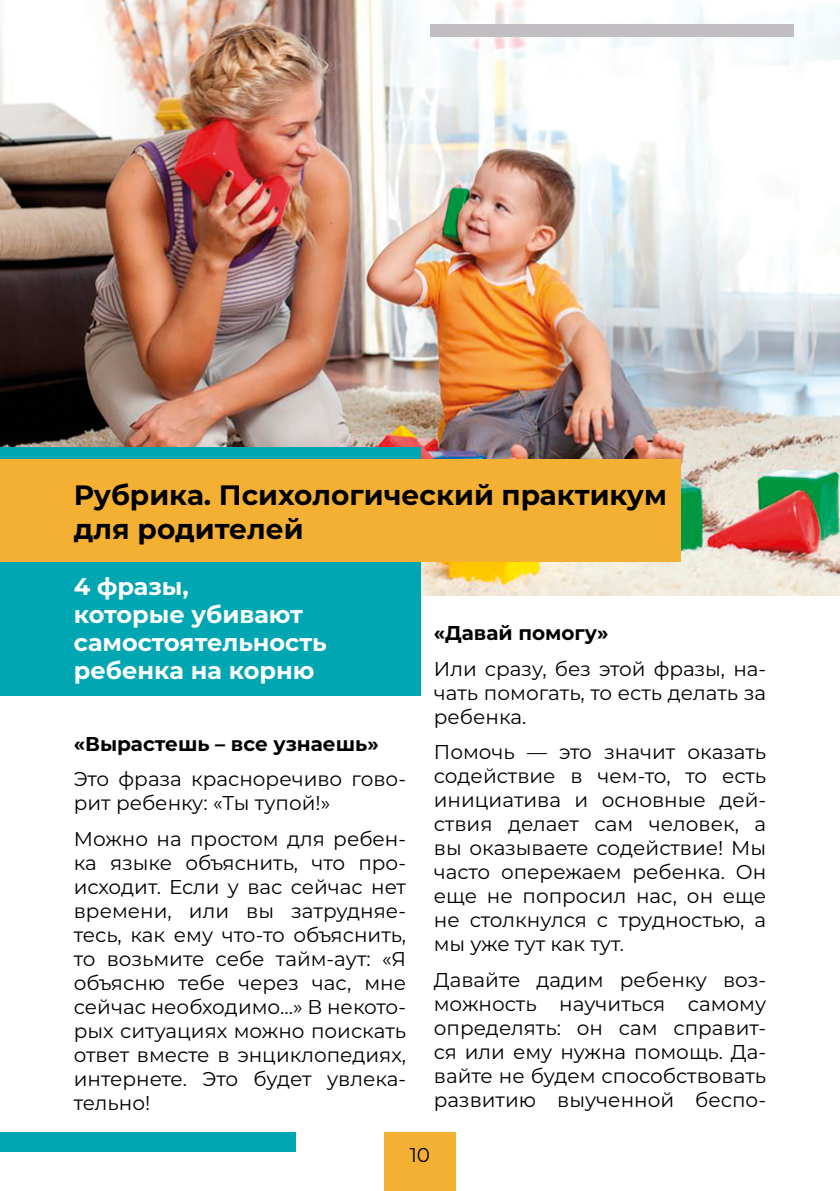
<style>
.page{position:relative;width:840px;height:1191px;background:#fff}
.page>*{position:absolute;margin:0;border:0;box-sizing:border-box;transform-origin:0 0}
.t1{font:700 28px/33.6px "Montserrat";color:#000}
.t2{font:700 24px/28px "Montserrat";color:#fff}
.t3{font:20px/24px "Montserrat";color:#000;text-align:justify}
.t4{font:700 20px "Montserrat";color:#000}
</style>
<div class="page">
<img style="left:0;top:0;width:839px;height:595px">
<div style="left:0;top:446px;width:420px;height:249px;background:#00a7b3"></div>
<div style="left:384px;top:1132px;width:71px;height:59px;background:#f4b032"></div>
<div style="left:0;top:459px;width:679px;height:102px;background:#f4b032"></div>
<div style="left:0;top:1132px;width:295px;height:20px;background:#00a7b3"></div>
<div style="left:430px;top:24px;width:363px;height:12px;background:#c1bec2"></div>
<h1 class="t1" style="left:74px;top:477px;width:594px">Рубрика. Психологический практикум для родителей</h1>
<p class="t2" style="left:74px;top:571px;width:254px">4 фразы,<br>которые убивают самостоятельность ребенка на корню</p>
<p class="t4" style="left:433px;top:619px;width:176px">«Давай помогу»</p>
<p class="t3" style="left:433px;top:656px;width:333px">Или сразу, без этой фразы, на&shy;чать помогать, то есть делать за ребенка.</p>
<p class="t3" style="left:433px;top:739px;width:334px">Помочь — это значит оказать содействие в чем-то, то есть инициатива и основные дей&shy;ствия делает сам человек, а вы оказываете содействие! Мы часто опережаем ребенка. Он еще не попросил нас, он еще не столкнулся с трудностью, а мы уже тут как тут.</p>
<p class="t3" style="left:433px;top:966px;width:334px">Давайте дадим ребенку воз&shy;можность научиться самому определять: он сам справит&shy;ся или ему нужна помощь. Да&shy;вайте не будем способствовать развитию выученной беспо-</p>
<p class="t4" style="left:74px;top:729px;width:306px">«Вырастешь – все узнаешь»</p>
<p class="t3" style="left:74px;top:766px;width:334px">Это фраза красноречиво гово&shy;рит ребенку: «Ты тупой!»</p>
<p class="t3" style="left:74px;top:826px;width:334px">Можно на простом для ребен&shy;ка языке объяснить, что про&shy;исходит. Если у вас сейчас нет времени, или вы затрудняе&shy;тесь, как ему что-то объяснить, то возьмите себе тайм-аут: «Я объясню тебе через час, мне сейчас необходимо…» В некото&shy;рых ситуациях можно поискать ответ вместе в энциклопедиях, интернете. Это будет увлека&shy;тельно!</p>
<p class="t3" style="left:409px;top:1142px;width:22px">10</p>
</div>
